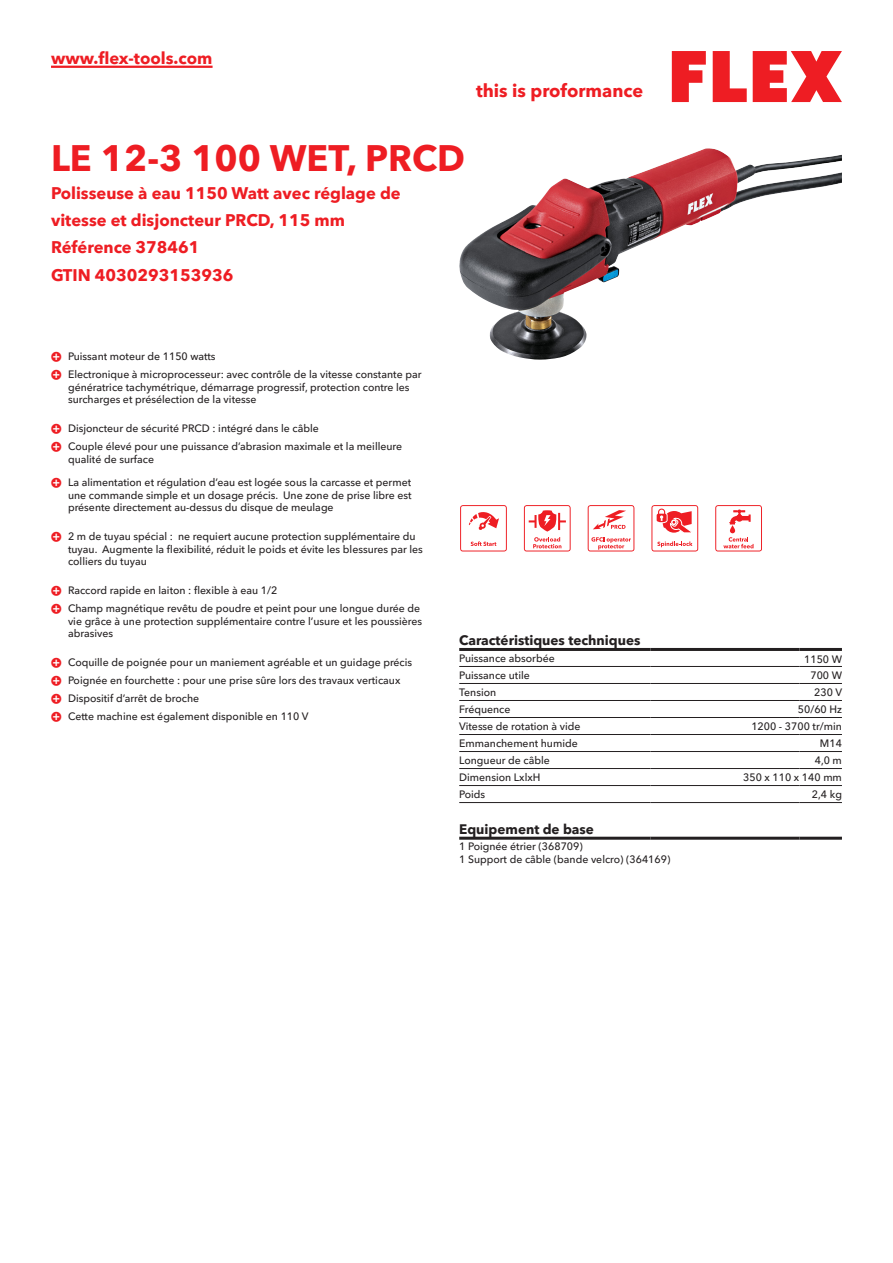
<style>
.page{position:relative;width:893px;height:1263px;background:#fff}
.page>*{position:absolute;margin:0;border:0;box-sizing:border-box;transform-origin:0 0}
.CB_AF_Product-name{font:700 36px "Avenir Next W1 G";color:#ee1d23}
.t1{font:700 18px "Avenir Next W1 G";color:#ee1d23}
.CB_AF_Product-short{font:700 16.5px/27px "Avenir Next W1 G";color:#ee1d23}
.CB_AF_Order-number{font:700 16.5px "Avenir Next W1 G";color:#ee1d23}
.CB_AF_Table-headline{font:700 13.5px "Avenir Next W1 G";color:#231f20}
.CB_AF_Table-specific{font:500 10.5px/12.6px "Avenir Next W1 G";color:#231f20}
</style>
<div class="page">
<svg style="left:672px;top:51px;width:34px;height:51px"></svg>
<svg style="left:713px;top:51px;width:34px;height:51px"></svg>
<svg style="left:753px;top:51px;width:89px;height:51px"></svg>
<hr style="left:51px;top:66px;width:162px;height:2px;background:#ee1d23">
<img style="left:459px;top:149px;width:383px;height:211px">
<hr style="left:459px;top:666px;width:192px;height:1px;background:#231f20">
<hr style="left:651px;top:666px;width:148px;height:1px;background:#231f20">
<hr style="left:799px;top:666px;width:43px;height:1px;background:#231f20">
<hr style="left:459px;top:683px;width:192px;height:1px;background:#231f20">
<hr style="left:651px;top:683px;width:148px;height:1px;background:#231f20">
<hr style="left:799px;top:683px;width:43px;height:1px;background:#231f20">
<hr style="left:459px;top:700px;width:192px;height:1px;background:#231f20">
<hr style="left:651px;top:700px;width:148px;height:1px;background:#231f20">
<hr style="left:799px;top:700px;width:43px;height:1px;background:#231f20">
<hr style="left:459px;top:717px;width:192px;height:1px;background:#231f20">
<hr style="left:651px;top:717px;width:148px;height:1px;background:#231f20">
<hr style="left:799px;top:717px;width:43px;height:1px;background:#231f20">
<hr style="left:459px;top:734px;width:192px;height:1px;background:#231f20">
<hr style="left:651px;top:734px;width:148px;height:1px;background:#231f20">
<hr style="left:799px;top:734px;width:43px;height:1px;background:#231f20">
<hr style="left:459px;top:751px;width:192px;height:1px;background:#231f20">
<hr style="left:651px;top:751px;width:148px;height:1px;background:#231f20">
<hr style="left:799px;top:751px;width:43px;height:1px;background:#231f20">
<hr style="left:459px;top:768px;width:192px;height:1px;background:#231f20">
<hr style="left:651px;top:768px;width:148px;height:1px;background:#231f20">
<hr style="left:799px;top:768px;width:43px;height:1px;background:#231f20">
<hr style="left:459px;top:785px;width:192px;height:1px;background:#231f20">
<hr style="left:651px;top:785px;width:148px;height:1px;background:#231f20">
<hr style="left:799px;top:785px;width:43px;height:1px;background:#231f20">
<hr style="left:459px;top:802px;width:192px;height:1px;background:#231f20">
<hr style="left:651px;top:802px;width:148px;height:1px;background:#231f20">
<hr style="left:799px;top:802px;width:43px;height:1px;background:#231f20">
<hr style="left:459px;top:648px;width:192px;height:3px;background:#231f20">
<hr style="left:651px;top:648px;width:148px;height:3px;background:#231f20">
<hr style="left:799px;top:648px;width:43px;height:3px;background:#231f20">
<hr style="left:459px;top:837px;width:192px;height:3px;background:#231f20">
<hr style="left:651px;top:837px;width:148px;height:3px;background:#231f20">
<hr style="left:799px;top:837px;width:43px;height:3px;background:#231f20">
<svg style="left:460px;top:505px;width:47px;height:46px"></svg>
<svg style="left:524px;top:505px;width:47px;height:46px"></svg>
<svg style="left:588px;top:505px;width:46px;height:46px"></svg>
<svg style="left:651px;top:505px;width:47px;height:46px"></svg>
<svg style="left:715px;top:505px;width:47px;height:46px"></svg>
<h3 class="CB_AF_Product-short" style="left:51px;top:43px;width:163px">www.flex-tools.com</h3>
<h2 class="t1" style="left:476px;top:77px;width:169px">this is proformance</h2>
<p class="CB_AF_Product-name" style="left:51px;top:130px;width:416px">LE 12-3 100 WET, PRCD</p>
<p class="CB_AF_Product-short" style="left:51px;top:178px;width:351px">Polisseuse à eau 1150 Watt avec réglage de vitesse et disjoncteur PRCD, 115 mm</p>
<p class="CB_AF_Order-number" style="left:51px;top:234px;width:150px">Référence 378461</p>
<p class="CB_AF_Order-number" style="left:51px;top:262px;width:184px">GTIN 4030293153936</p>
<p class="CB_AF_Table-specific" style="left:68px;top:349px;width:149px">Puissant moteur de 1150 watts</p>
<p class="CB_AF_Table-specific" style="left:68px;top:367px;width:355px">Electronique à microprocesseur: avec contrôle de la vitesse constante par génératrice tachymétrique, démarrage progressif, protection contre les surcharges et présélection de la vitesse</p>
<p class="CB_AF_Table-specific" style="left:68px;top:421px;width:252px">Disjoncteur de sécurité PRCD : intégré dans le câble</p>
<p class="CB_AF_Table-specific" style="left:68px;top:439px;width:336px">Couple élevé pour une puissance d’abrasion maximale et la meilleure qualité de surface</p>
<p class="CB_AF_Table-specific" style="left:68px;top:475px;width:345px;text-align:justify">La alimentation et régulation d’eau est logée sous la carcasse et permet une commande simple et un dosage précis. Une zone de prise libre est présente directement au-dessus du disque de meulage</p>
<p class="CB_AF_Table-specific" style="left:68px;top:529px;width:356px">2 m de tuyau spécial : ne requiert aucune protection supplémentaire du tuyau. Augmente la flexibilité, réduit le poids et évite les blessures par les colliers du tuyau</p>
<p class="CB_AF_Table-specific" style="left:68px;top:583px;width:211px">Raccord rapide en laiton : flexible à eau 1/2</p>
<p class="CB_AF_Table-specific" style="left:68px;top:601px;width:356px">Champ magnétique revêtu de poudre et peint pour une longue durée de vie grâce à une protection supplémentaire contre l’usure et les poussières abrasives</p>
<p class="CB_AF_Table-specific" style="left:68px;top:655px;width:346px">Coquille de poignée pour un maniement agréable et un guidage précis</p>
<p class="CB_AF_Table-specific" style="left:68px;top:673px;width:334px">Poignée en fourchette : pour une prise sûre lors des travaux verticaux</p>
<p class="CB_AF_Table-specific" style="left:68px;top:691px;width:133px">Dispositif d’arrêt de broche</p>
<p class="CB_AF_Table-specific" style="left:68px;top:709px;width:242px">Cette machine est également disponible en 110 V</p>
<p class="CB_AF_Table-headline" style="left:459px;top:630px;width:183px">Caractéristiques techniques</p>
<p class="CB_AF_Table-specific" style="left:459px;top:651px;width:97px">Puissance absorbée</p>
<p class="CB_AF_Table-specific" style="left:804px;top:652px;width:39px">1150 W</p>
<p class="CB_AF_Table-specific" style="left:459px;top:668px;width:72px">Puissance utile</p>
<p class="CB_AF_Table-specific" style="left:810px;top:668px;width:33px">700 W</p>
<p class="CB_AF_Table-specific" style="left:459px;top:685px;width:38px">Tension</p>
<p class="CB_AF_Table-specific" style="left:814px;top:685px;width:29px">230 V</p>
<p class="CB_AF_Table-specific" style="left:459px;top:702px;width:53px">Fréquence</p>
<p class="CB_AF_Table-specific" style="left:798px;top:702px;width:46px">50/60 Hz</p>
<p class="CB_AF_Table-specific" style="left:459px;top:719px;width:123px">Vitesse de rotation à vide</p>
<p class="CB_AF_Table-specific" style="left:751px;top:719px;width:92px">1200 - 3700 tr/min</p>
<p class="CB_AF_Table-specific" style="left:459px;top:736px;width:120px">Emmanchement humide</p>
<p class="CB_AF_Table-specific" style="left:820px;top:736px;width:23px">M14</p>
<p class="CB_AF_Table-specific" style="left:459px;top:753px;width:92px">Longueur de câble</p>
<p class="CB_AF_Table-specific" style="left:815px;top:753px;width:29px">4,0 m</p>
<p class="CB_AF_Table-specific" style="left:459px;top:770px;width:83px">Dimension LxlxH</p>
<p class="CB_AF_Table-specific" style="left:743px;top:770px;width:100px">350 x 110 x 140 mm</p>
<p class="CB_AF_Table-specific" style="left:459px;top:787px;width:28px">Poids</p>
<p class="CB_AF_Table-specific" style="left:812px;top:787px;width:32px">2,4 kg</p>
<p class="CB_AF_Table-headline" style="left:459px;top:818px;width:136px">Equipement de base</p>
<p class="CB_AF_Table-specific" style="left:459px;top:839px;width:213px">1 Poignée étrier (368709)<br>1 Support de câble (bande velcro) (364169)</p>
</div>
